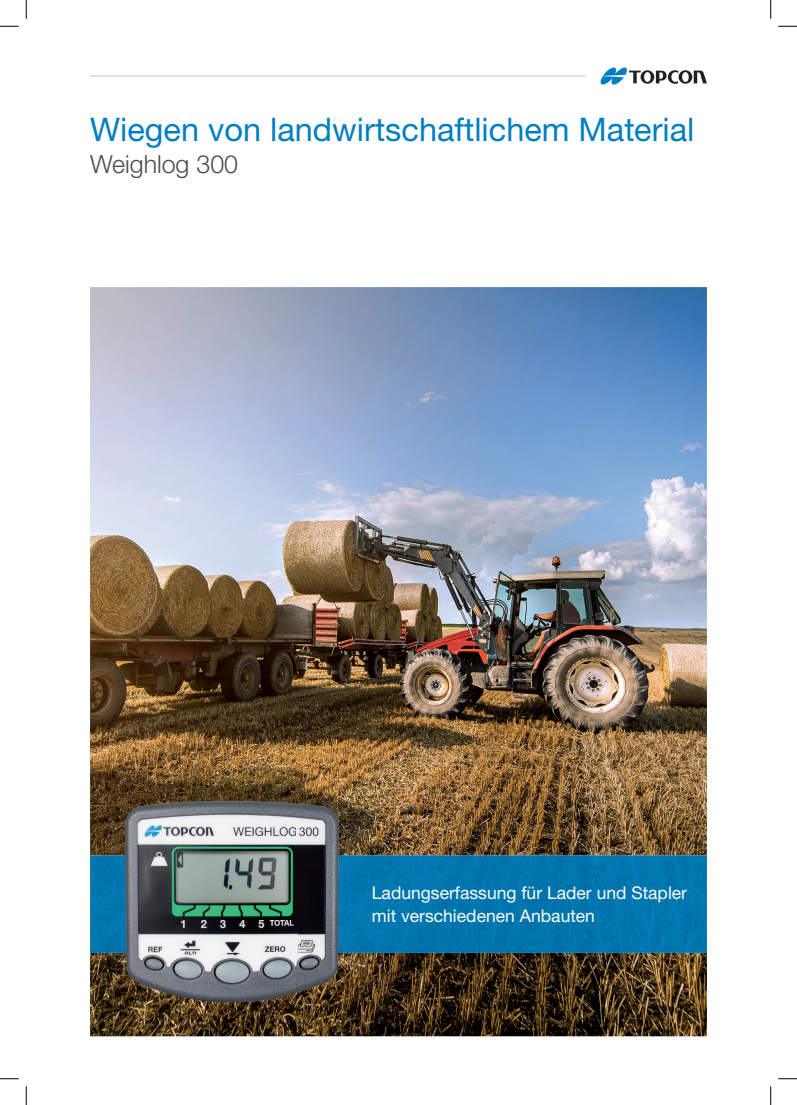
<style>
.page{position:relative;width:797px;height:1105px;background:#fff}
.page>*{position:absolute;margin:0;border:0;box-sizing:border-box;transform-origin:0 0}
.t1{font:32.5px "Helvetica Neue LTW1 G";color:#007ec5}
.t2{font:300 25px "Helvetica Neue LTW1 G";color:#4b4c4d}
.t3{font:17.5px/22.5px "Helvetica Neue LTW1 G";color:#fff}
</style>
<div class="page">
<hr style="left:90px;top:75px;width:496px;height:2px;background:#d1d2d4">
<svg style="left:600px;top:67px;width:107px;height:18px"></svg>
<img style="left:90px;top:287px;width:617px;height:749px">
<img style="left:90px;top:855px;width:617px;height:98px">
<img style="left:124px;top:800px;width:216px;height:203px">
<svg style="left:0;top:25px;width:19px;height:2px"></svg>
<svg style="left:778px;top:25px;width:19px;height:2px"></svg>
<svg style="left:0;top:1078px;width:19px;height:1px"></svg>
<svg style="left:778px;top:1078px;width:19px;height:1px"></svg>
<svg style="left:25px;top:0;width:2px;height:19px"></svg>
<svg style="left:25px;top:1086px;width:2px;height:19px"></svg>
<svg style="left:770px;top:0;width:1px;height:19px"></svg>
<svg style="left:770px;top:1086px;width:1px;height:19px"></svg>
<h1 class="t1" style="left:90px;top:109px;width:606px">Wiegen von landwirtschaftlichem Material</h1>
<h2 class="t2" style="left:90px;top:149px;width:150px">Weighlog 300</h2>
<p class="t3" style="left:372px;top:881px;width:317px">Ladungserfassung für Lader und Stapler mit verschiedenen Anbauten</p>
</div>
